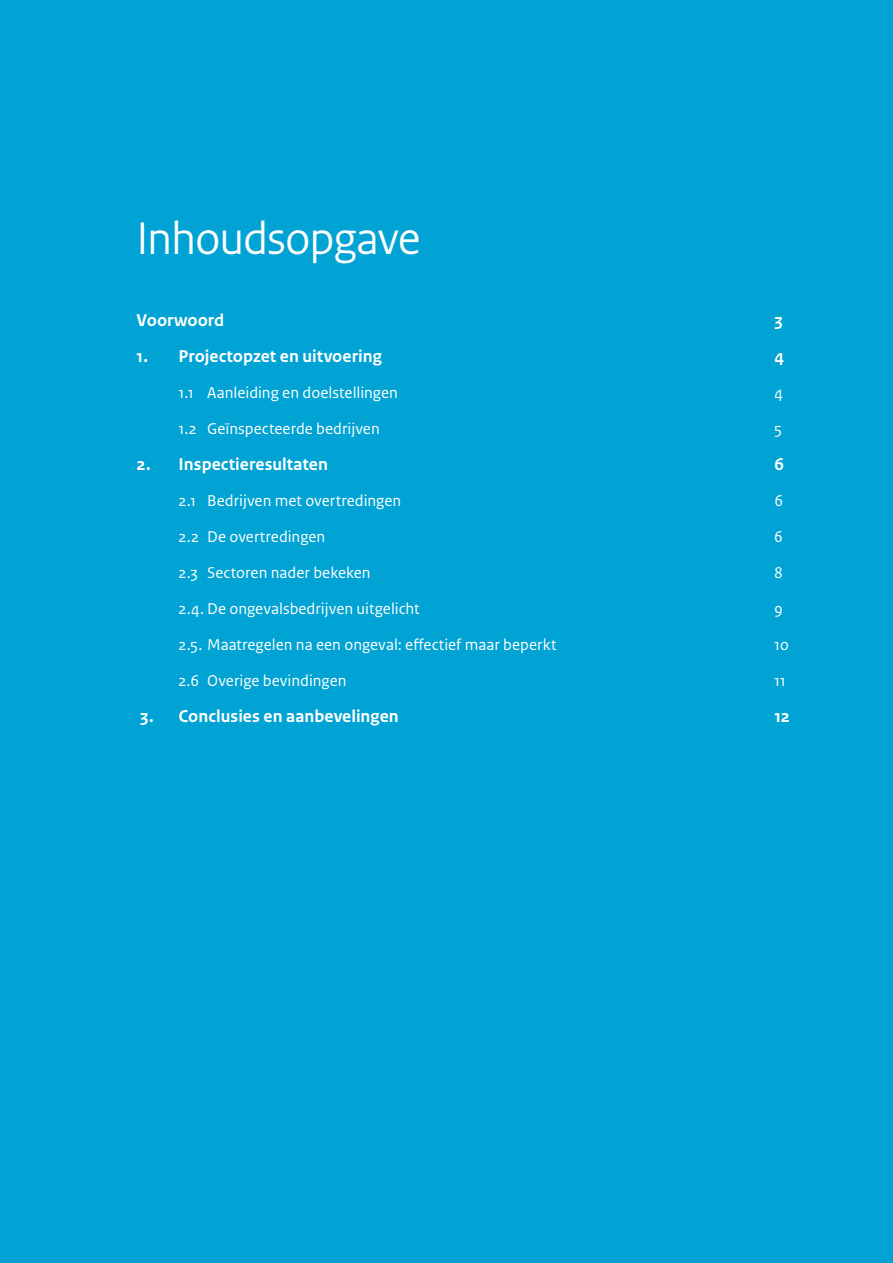
<style>
.page{position:relative;width:893px;height:1263px;background:#00a3d3}
.page>*{position:absolute;margin:0;border:0;box-sizing:border-box;transform-origin:0 0}
.t1{font:48px "Rijksoverheid Sans Heading";letter-spacing:-.01em;color:#fff}
.t2{font:700 18px "Rijksoverheid Sans Text";color:#fff}
.t3{font:16.5px "Rijksoverheid Sans Text";color:#fff}
</style>
<div class="page">
<h1 class="t1" style="left:137px;top:210px;width:285px">Inhoudsopgave</h1>
<p class="t2" style="left:137px;top:310px;width:89px">Voorwoord</p>
<p class="t2" style="left:774px;top:310px;width:10px">3</p>
<p class="t2" style="left:137px;top:346px;width:247px">1. Projectopzet en uitvoering</p>
<p class="t2" style="left:774px;top:346px;width:11px">4</p>
<p class="t3" style="left:179px;top:383px;width:221px">1.1 Aanleiding en doelstellingen</p>
<p class="t3" style="left:774px;top:383px;width:10px">4</p>
<p class="t3" style="left:179px;top:419px;width:203px">1.2 Geïnspecteerde bedrijven</p>
<p class="t3" style="left:774px;top:419px;width:10px">5</p>
<p class="t2" style="left:137px;top:454px;width:193px">2. Inspectieresultaten</p>
<p class="t2" style="left:774px;top:454px;width:11px">6</p>
<p class="t3" style="left:179px;top:491px;width:224px">2.1 Bedrijven met overtredingen</p>
<p class="t3" style="left:774px;top:491px;width:10px">6</p>
<p class="t3" style="left:179px;top:527px;width:148px">2.2 De overtredingen</p>
<p class="t3" style="left:774px;top:527px;width:10px">6</p>
<p class="t3" style="left:179px;top:563px;width:194px">2.3 Sectoren nader bekeken</p>
<p class="t3" style="left:774px;top:563px;width:10px">8</p>
<p class="t3" style="left:179px;top:599px;width:242px">2.4. De ongevalsbedrijven uitgelicht</p>
<p class="t3" style="left:774px;top:599px;width:10px">9</p>
<p class="t3" style="left:179px;top:635px;width:379px">2.5. Maatregelen na een ongeval: effectief maar beperkt</p>
<p class="t3" style="left:774px;top:635px;width:16px">10</p>
<p class="t3" style="left:179px;top:671px;width:170px">2.6 Overige bevindingen</p>
<p class="t3" style="left:774px;top:671px;width:13px">11</p>
<p class="t2" style="left:140px;top:706px;width:260px">3. Conclusies en aanbevelingen</p>
<p class="t2" style="left:774px;top:706px;width:17px">12</p>
</div>
